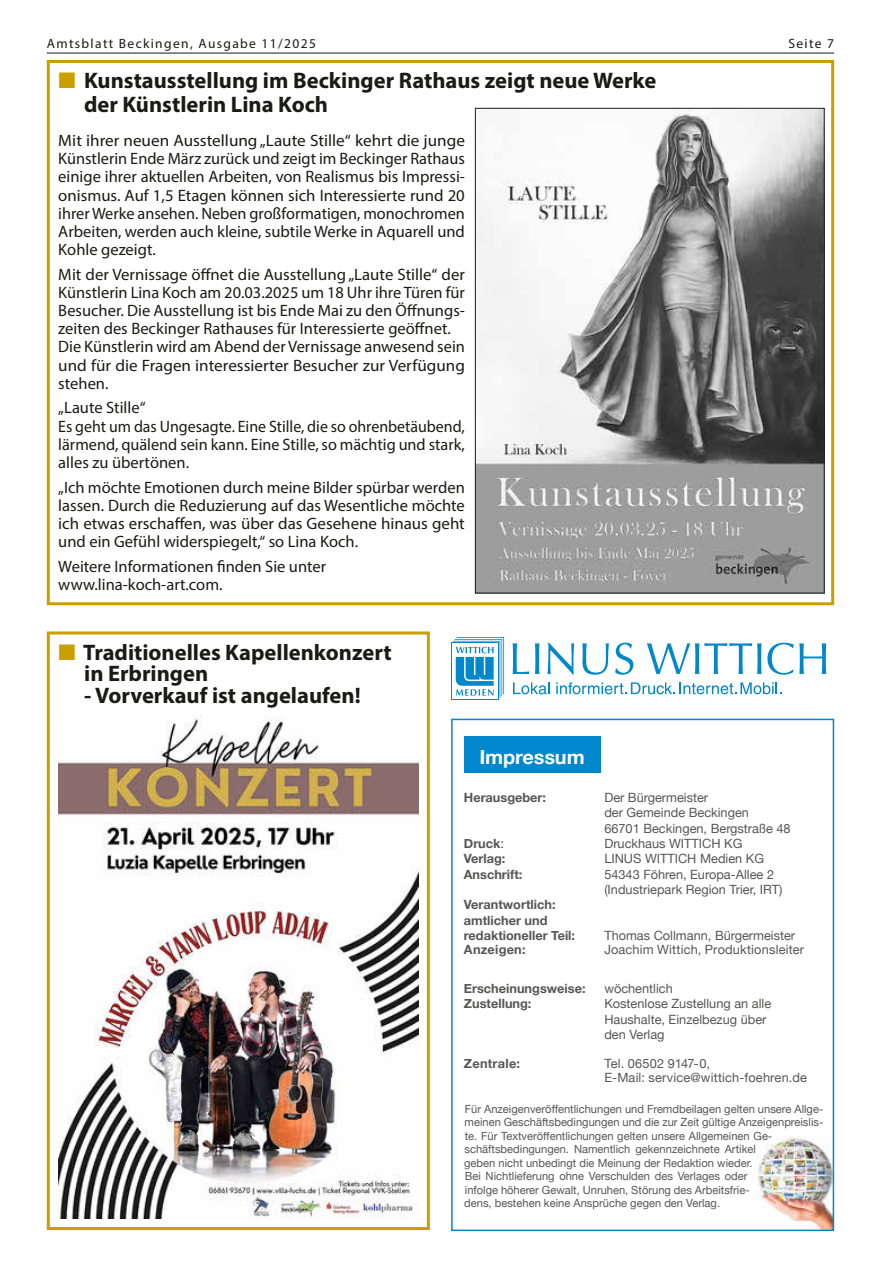
<style>
.page{position:relative;width:881px;height:1263px;background:#fff}
.page>*{position:absolute;margin:0;border:0;box-sizing:border-box;transform-origin:0 0}
.t1{font:700 22.5px/23.2px "Myriad Pro";color:#1a1a18}
.t2{font:700 19.5px "Helvetica Neue";color:#fff}
.t3{font:16.5px/18.1px "Myriad Pro";color:#1a1a18}
.t4{font:16.5px/18.1px "Myriad Pro";color:#1a1a18;text-align:justify;scale:1.04 1}
.t5{font:13.5px "Myriad Pro";letter-spacing:.1em;color:#1a1a18}
.t6{font:12.75px/15.3px "Helvetica Neue";color:#565655}
.t7{font:700 12.75px/15.3px "Helvetica Neue";color:#565655}
.t8{font:700 12.75px "Helvetica Neue";letter-spacing:.02em;color:#565655}
.t9{font:11.25px/13.5px "Helvetica Neue";color:#565655}
.s1{color:#cb9f00}
.s2{font-weight:400}
</style>
<div class="page">
<hr style="left:47px;top:53px;width:786px;height:1px;background:#1a1a18">
<div style="left:47px;top:60px;width:786px;height:545px;border:3px solid #cb9f00"></div>
<img style="left:58px;top:716px;width:360px;height:502px">
<div style="left:47px;top:631px;width:382px;height:599px;border:3px solid #cb9f00"></div>
<img style="left:757px;top:1136px;width:73px;height:92px">
<div style="left:451px;top:719px;width:382px;height:512px;border:2px solid #0087cc"></div>
<div style="left:463px;top:737px;width:137px;height:36px;background:#0087cc"></div>
<svg style="left:512px;top:643px;width:17px;height:31px"></svg>
<svg style="left:535px;top:643px;width:4px;height:31px"></svg>
<svg style="left:547px;top:643px;width:27px;height:32px"></svg>
<svg style="left:582px;top:643px;width:26px;height:32px"></svg>
<svg style="left:615px;top:643px;width:18px;height:32px"></svg>
<svg style="left:646px;top:643px;width:115px;height:31px"></svg>
<svg style="left:767px;top:643px;width:26px;height:32px"></svg>
<svg style="left:799px;top:643px;width:26px;height:31px"></svg>
<svg style="left:451px;top:643px;width:1px;height:56px"></svg>
<svg style="left:452px;top:637px;width:52px;height:61px"></svg>
<svg style="left:513px;top:682px;width:36px;height:12px"></svg>
<svg style="left:556px;top:682px;width:225px;height:12px"></svg>
<img style="left:477px;top:110px;width:345px;height:481px">
<p class="t5" style="left:47px;top:35px;width:270px">Amtsblatt Beckingen, Ausgabe 11/2025</p>
<p class="t5" style="left:788px;top:35px;width:47px">Seite 7</p>
<h1 class="t1" style="left:84px;top:68px;width:573px;text-indent:-26px"><span class="s1">■</span> Kunstausstellung im Beckinger Rathaus zeigt neue Werke der Künstlerin Lina Koch</h1>
<p class="t4" style="left:58px;top:131px;width:392px">Mit ihrer neuen Ausstellung „Laute Stille“ kehrt die junge Künstlerin Ende März zurück und zeigt im Beckinger Rathaus einige ihrer aktuellen Arbeiten, von Realismus bis Impressi&shy;onismus. Auf 1,5 Etagen können sich Interessierte rund 20 ihrer Werke ansehen. Neben großformatigen, monochromen Arbeiten, werden auch kleine, subtile Werke in Aquarell und Kohle gezeigt.</p>
<p class="t3" style="left:58px;top:265px;width:408px">Mit der Vernissage öffnet die Ausstellung „Laute Stille“ der Künstlerin Lina Koch am 20.03.2025 um 18 Uhr ihre Türen für Besucher. Die Ausstellung ist bis Ende Mai zu den Öffnungs&shy;zeiten des Beckinger Rathauses für Interessierte geöffnet.<br>Die Künstlerin wird am Abend der Vernissage anwesend sein und für die Fragen interessierter Besucher zur Verfügung stehen.</p>
<p class="t3" style="left:58px;top:399px;width:408px">„Laute Stille“<br>Es geht um das Ungesagte. Eine Stille, die so ohrenbetäubend, lärmend, quälend sein kann. Eine Stille, so mächtig und stark, alles zu übertönen.</p>
<p class="t3" style="left:58px;top:478px;width:408px;text-align:justify">„Ich möchte Emotionen durch meine Bilder spürbar werden lassen. Durch die Reduzierung auf das Wesentliche möchte ich etwas erschaffen, was über das Gesehene hinaus geht und ein Gefühl widerspiegelt,“ so Lina Koch.</p>
<p class="t3" style="left:58px;top:557px;width:269px">Weitere Informationen finden Sie unter www.lina-koch-art.com.</p>
<h1 class="t1" style="left:84px;top:641px;width:309px;line-height:21.3px;text-indent:-26px"><span class="s1">■</span> Traditionelles Kapellenkonzert in Erbringen</h1>
<h1 class="t1" style="left:84px;top:683px;width:278px">- Vorverkauf ist angelaufen!</h1>
<p class="t2" style="left:479px;top:742px;width:107px">Impressum</p>
<p class="t7" style="left:463px;top:790px;width:84px">Herausgeber:</p>
<p class="t6" style="left:604px;top:791px;width:188px">Der Bürgermeister<br>der Gemeinde Beckingen<br>66701 Beckingen, Bergstraße 48</p>
<p class="t7" style="left:463px;top:836px;width:42px">Druck<span class="s2">:</span></p>
<p class="t6" style="left:604px;top:836px;width:139px">Druckhaus WITTICH KG</p>
<p class="t7" style="left:463px;top:851px;width:43px">Verlag:</p>
<p class="t6" style="left:604px;top:852px;width:161px">LINUS WITTICH Medien KG</p>
<p class="t7" style="left:463px;top:867px;width:60px">Anschrift:</p>
<p class="t6" style="left:604px;top:867px;width:179px">54343 Föhren, Europa-Allee 2 (Industriepark Region Trier, IRT)</p>
<p class="t7" style="left:463px;top:897px;width:113px">Verantwortlich: amtlicher und redaktioneller Teil:</p>
<p class="t6" style="left:604px;top:928px;width:192px">Thomas Collmann, Bürgermeister</p>
<p class="t8" style="left:463px;top:939px;width:63px">Anzeigen:</p>
<p class="t6" style="left:604px;top:942px;width:201px">Joachim Wittich, Produktionsleiter</p>
<p class="t7" style="left:463px;top:981px;width:123px">Erscheinungsweise:</p>
<p class="t6" style="left:604px;top:981px;width:70px">wöchentlich</p>
<p class="t7" style="left:463px;top:996px;width:69px">Zustellung:</p>
<p class="t6" style="left:604px;top:997px;width:168px">Kostenlose Zustellung an alle<br>Haushalte, Einzelbezug über den Verlag</p>
<p class="t8" style="left:463px;top:1054px;width:58px">Zentrale:</p>
<p class="t6" style="left:604px;top:1057px;width:204px;line-height:14.1px">Tel. 06502 9147-0,<br>E-Mail: service@wittich-foehren.de</p>
<p class="t9" style="left:464px;top:1103px;width:360px">Für Anzeigenveröffentlichungen und Fremdbeilagen gelten unsere Allge&shy;meinen Geschäftsbedingungen und die zur Zeit gültige Anzeigenpreislis&shy;te. Für Textveröffentlichungen gelten unsere Allgemeinen Ge&shy;schäftsbedingungen. Namentlich gekennzeichnete Artikel<br>geben nicht unbedingt die Meinung der Redaktion wieder.<br>Bei Nichtlieferung ohne Verschulden des Verlages oder<br>infolge höherer Gewalt, Unruhen, Störung des Arbeitsfrie-<br>dens, bestehen keine Ansprüche gegen den Verlag.</p>
</div>
